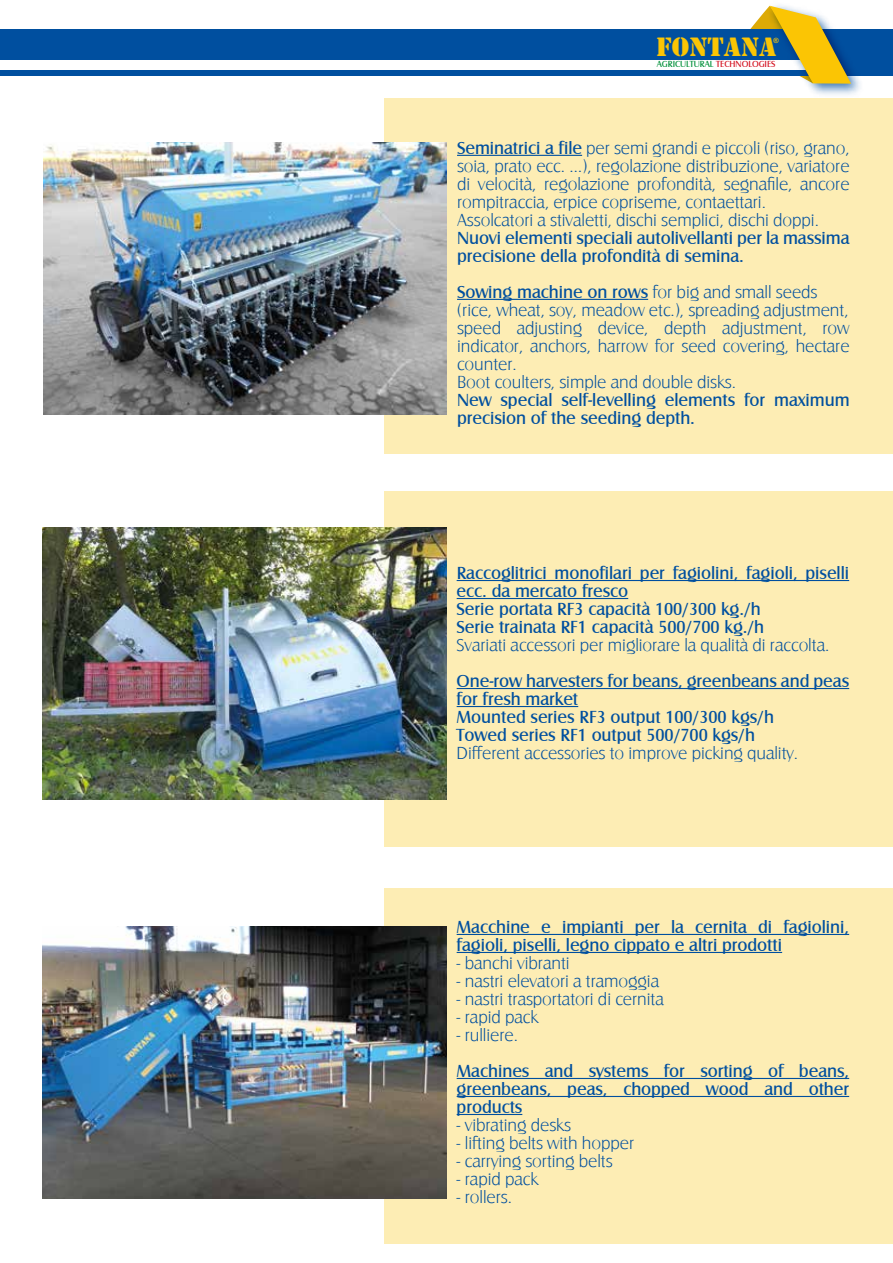
<style>
.page{position:relative;width:893px;height:1263px;background:#fff}
.page>*{position:absolute;margin:0;border:0;box-sizing:border-box;transform-origin:0 0}
.t1{font:27.45px "Stencil";color:#fbc504}
.t2{font:18px/18px "Castle T Ligh";letter-spacing:-.005em;color:#004f9f}
.t3{font:18px/18px "Castle T";letter-spacing:-.005em;color:#004f9f}
.t4{font:9.15px "Castle T";color:#019039}
.t5{font:700 7.2px "Arial";color:#fbc504}
.s1{color:#d41120}
.s2{font-family:"Castle T"}
.s3{font-family:"Castle T Ligh"}
</style>
<div class="page">
<div style="left:385px;top:98px;width:508px;height:355px;background:#fdedb4"></div>
<div style="left:385px;top:491px;width:508px;height:355px;background:#fdedb4"></div>
<div style="left:385px;top:888px;width:508px;height:355px;background:#fdedb4"></div>
<hr style="left:457px;top:155px;width:125px;height:1px;background:#004f9f">
<hr style="left:457px;top:299px;width:191px;height:1px;background:#004f9f">
<hr style="left:457px;top:580px;width:392px;height:1px;background:#004f9f">
<hr style="left:457px;top:598px;width:171px;height:1px;background:#004f9f">
<hr style="left:457px;top:688px;width:392px;height:1px;background:#004f9f">
<hr style="left:457px;top:706px;width:121px;height:1px;background:#004f9f">
<hr style="left:457px;top:934px;width:392px;height:1px;background:#004f9f">
<hr style="left:457px;top:952px;width:325px;height:1px;background:#004f9f">
<hr style="left:457px;top:1078px;width:392px;height:1px;background:#004f9f">
<hr style="left:457px;top:1096px;width:392px;height:1px;background:#004f9f">
<hr style="left:457px;top:1114px;width:65px;height:1px;background:#004f9f">
<div style="left:0;top:29px;width:893px;height:47px;background:#004f9f"></div>
<div style="left:0;top:60px;width:818px;height:9px;background:#fff"></div>
<img style="left:769px;top:5px;width:91px;height:90px">
<svg style="left:750px;top:6px;width:101px;height:78px"></svg>
<img style="left:43px;top:142px;width:404px;height:272px">
<img style="left:43px;top:528px;width:403px;height:272px">
<img style="left:43px;top:926px;width:403px;height:272px">
<h1 class="t1" style="left:656px;top:31px;width:122px">FONTANA</h1>
<p class="t5" style="left:774px;top:37px;width:7px">®</p>
<p class="t4" style="left:657px;top:58px;width:120px">AGRICULTURAL <span class="s1">TECHNOLOGIES</span></p>
<p class="t2" style="left:457px;top:139px;width:394px"><span class="s2">Seminatrici a file</span> per semi grandi e piccoli (riso, grano, soia, prato ecc. …), regolazione distribuzione, variatore di velocità, regolazione profondità, segnafile, ancore rompitraccia, erpice copriseme, contaettari.<br>Assolcatori a stivaletti, dischi semplici, dischi doppi.</p>
<p class="t3" style="left:457px;top:228px;width:394px">Nuovi elementi speciali autolivellanti per la massima precisione della profondità di semina.</p>
<p class="t3" style="left:457px;top:282px;width:362px">Sowing machine on rows <span class="s3">for big and small seeds</span></p>
<p class="t2" style="left:457px;top:301px;width:394px">(rice, wheat, soy, meadow etc.), spreading adjustment, speed adjusting device, depth adjustment, row indicator, anchors, harrow for seed covering, hectare counter.<br>Boot coulters, simple and double disks.</p>
<p class="t3" style="left:457px;top:390px;width:394px">New special self-levelling elements for maximum precision of the seeding depth.</p>
<p class="t3" style="left:457px;top:563px;width:394px">Raccoglitrici monofilari per fagiolini, fagioli, piselli ecc. da mercato fresco<br>Serie portata RF3 capacità 100/300 kg./h<br>Serie trainata RF1 capacità 500/700 kg./h</p>
<p class="t2" style="left:457px;top:636px;width:374px">Svariati accessori per migliorare la qualità di raccolta.</p>
<p class="t3" style="left:457px;top:671px;width:394px">One-row harvesters for beans, greenbeans and peas for fresh market<br>Mounted series RF3 output 100/300 kgs/h<br>Towed series RF1 output 500/700 kgs/h</p>
<p class="t2" style="left:457px;top:744px;width:343px">Different accessories to improve picking quality.</p>
<p class="t3" style="left:457px;top:917px;width:394px">Macchine e impianti per la cernita di fagiolini, fagioli, piselli, legno cippato e altri prodotti</p>
<p class="t2" style="left:457px;top:954px;width:115px">- banchi vibranti</p>
<p class="t2" style="left:457px;top:972px;width:204px">- nastri elevatori a tramoggia</p>
<p class="t2" style="left:457px;top:990px;width:209px">- nastri trasportatori di cernita</p>
<p class="t2" style="left:457px;top:1008px;width:83px">- rapid pack</p>
<p class="t2" style="left:457px;top:1026px;width:63px">- rulliere.</p>
<p class="t3" style="left:457px;top:1061px;width:394px;text-align:justify">Machines and systems for sorting of beans, greenbeans, peas, chopped wood and other products</p>
<p class="t2" style="left:457px;top:1116px;width:116px">- vibrating desks</p>
<p class="t2" style="left:457px;top:1134px;width:179px">- lifting belts with hopper</p>
<p class="t2" style="left:457px;top:1152px;width:158px">- carrying sorting belts</p>
<p class="t2" style="left:457px;top:1170px;width:83px">- rapid pack</p>
<p class="t2" style="left:457px;top:1188px;width:57px">- rollers.</p>
</div>
